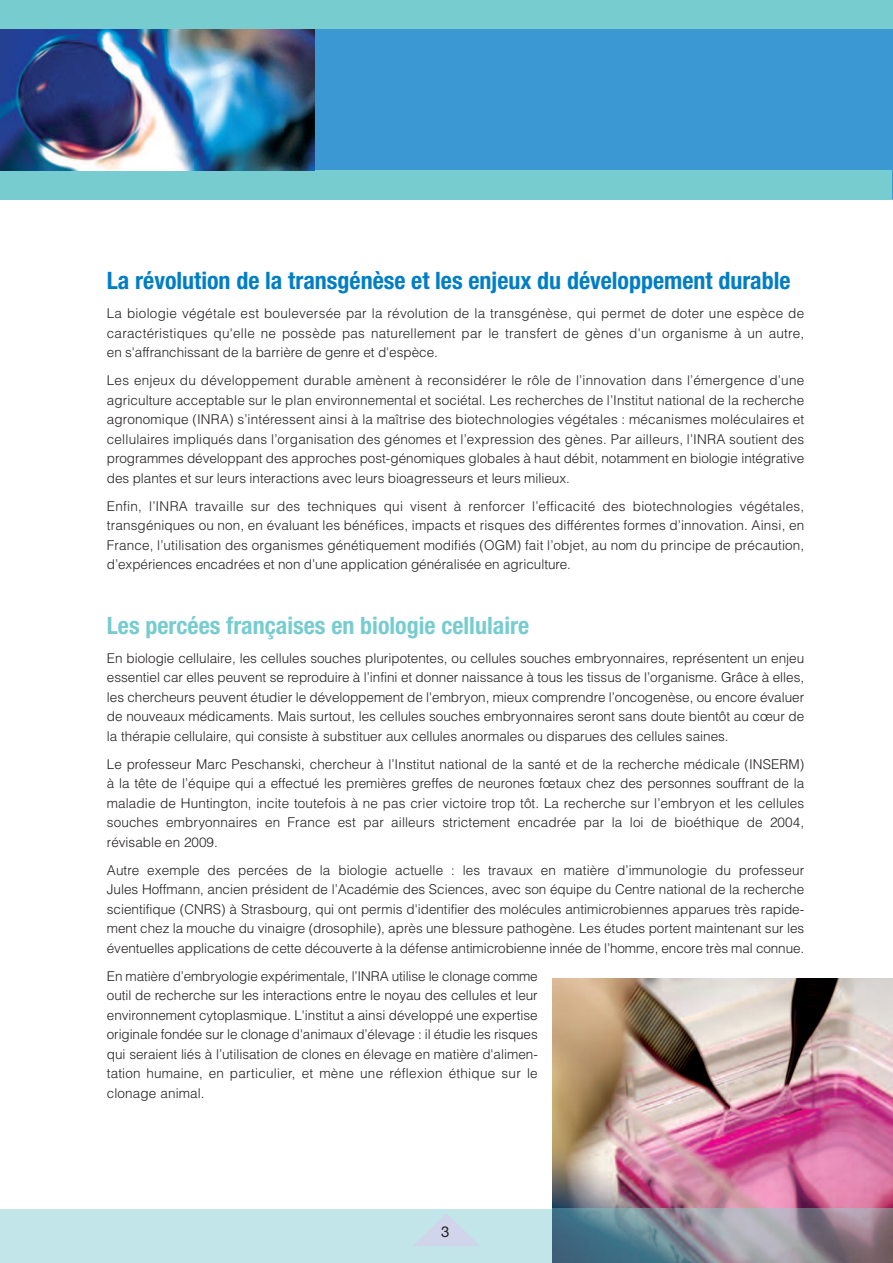
<style>
.page{position:relative;width:893px;height:1263px;background:#fff}
.page>*{position:absolute;margin:0;border:0;box-sizing:border-box;transform-origin:0 0}
.t1{font:700 condensed 24px "Helvetica Neue";color:#007ec5}
.t2{font:700 condensed 24px "Helvetica Neue";color:#77ccd0}
.t3{font:15px "Helvetica Neue";color:#231f20}
.t4{font:300 13.5px/19.5px "Helvetica";color:#231f20;text-align:justify}
</style>
<div class="page">
<div style="left:0;top:0;width:893px;height:200px;background:#77ccd0"></div>
<hr style="left:892px;top:30px;width:1px;height:169px;background:#3b98d3">
<div style="left:0;top:30px;width:893px;height:140px;background:#3b98d3"></div>
<img style="left:0;top:30px;width:315px;height:140px">
<img style="left:553px;top:978px;width:340px;height:231px">
<div style="left:0;top:1209px;width:553px;height:54px;background:#c1e5e8"></div>
<img style="left:553px;top:1209px;width:340px;height:54px">
<svg style="left:412px;top:1213px;width:68px;height:33px;background:#c8dde9"></svg>
<h1 class="t1" style="left:107px;top:272px;width:685px">La révolution de la transgénèse et les enjeux du développement durable</h1>
<p class="t4" style="left:107px;top:305px;width:699px">La biologie végétale est bouleversée par la révolution de la transgénèse, qui permet de doter une espèce de caractéristiques qu'elle ne possède pas naturellement par le transfert de gènes d'un organisme à un autre, en s'affranchissant de la barrière de genre et d'espèce.</p>
<p class="t4" style="left:107px;top:372px;width:699px">Les enjeux du développement durable amènent à reconsidérer le rôle de l’innovation dans l’émergence d’une agriculture acceptable sur le plan environnemental et sociétal. Les recherches de l’Institut national de la recherche agronomique (INRA) s’intéressent ainsi à la maîtrise des biotechnologies végétales : mécanismes moléculaires et cellulaires impliqués dans l’organisation des génomes et l’expression des gènes. Par ailleurs, l’INRA soutient des programmes développant des approches post-génomiques globales à haut débit, notamment en biologie intégrative des plantes et sur leurs interactions avec leurs bioagresseurs et leurs milieux.</p>
<p class="t4" style="left:107px;top:497px;width:699px">Enfin, l’INRA travaille sur des techniques qui visent à renforcer l’efficacité des biotechnologies végétales, transgéniques ou non, en évaluant les bénéfices, impacts et risques des différentes formes d’innovation. Ainsi, en France, l’utilisation des organismes génétiquement modifiés (OGM) fait l’objet, au nom du principe de précaution, d’expériences encadrées et non d’une application généralisée en agriculture.</p>
<h1 class="t2" style="left:107px;top:616px;width:424px">Les percées françaises en biologie cellulaire</h1>
<p class="t4" style="left:107px;top:649px;width:699px">En biologie cellulaire, les cellules souches pluripotentes, ou cellules souches embryonnaires, représentent un enjeu essentiel car elles peuvent se reproduire à l’infini et donner naissance à tous les tissus de l’organisme. Grâce à elles, les chercheurs peuvent étudier le développement de l'embryon, mieux comprendre l’oncogenèse, ou encore évaluer de nouveaux médicaments. Mais surtout, les cellules souches embryonnaires seront sans doute bientôt au cœur de la thérapie cellulaire, qui consiste à substituer aux cellules anormales ou disparues des cellules saines.</p>
<p class="t4" style="left:107px;top:755px;width:699px">Le professeur Marc Peschanski, chercheur à l’Institut national de la santé et de la recherche médicale (INSERM) à la tête de l’équipe qui a effectué les premières greffes de neurones fœtaux chez des personnes souffrant de la maladie de Huntington, incite toutefois à ne pas crier victoire trop tôt. La recherche sur l’embryon et les cellules souches embryonnaires en France est par ailleurs strictement encadrée par la loi de bioéthique de 2004, révisable en 2009.</p>
<p class="t4" style="left:107px;top:861px;width:699px">Autre exemple des percées de la biologie actuelle : les travaux en matière d’immunologie du professeur Jules Hoffmann, ancien président de l’Académie des Sciences, avec son équipe du Centre national de la recherche scientifique (CNRS) à Strasbourg, qui ont permis d'identifier des molécules antimicrobiennes apparues très rapide&shy;ment chez la mouche du vinaigre (drosophile), après une blessure pathogène. Les études portent maintenant sur les éventuelles applications de cette découverte à la défense antimicrobienne innée de l’homme, encore très mal connue.</p>
<p class="t4" style="left:107px;top:967px;width:432px">En matière d’embryologie expérimentale, l’INRA utilise le clonage comme outil de recherche sur les interactions entre le noyau des cellules et leur environnement cytoplasmique. L'institut a ainsi développé une expertise originale fondée sur le clonage d'animaux d’élevage : il étudie les risques qui seraient liés à l’utilisation de clones en élevage en matière d'alimen&shy;tation humaine, en particulier, et mène une réflexion éthique sur le clonage animal.</p>
<p class="t3" style="left:441px;top:1226px;width:10px">3</p>
</div>
